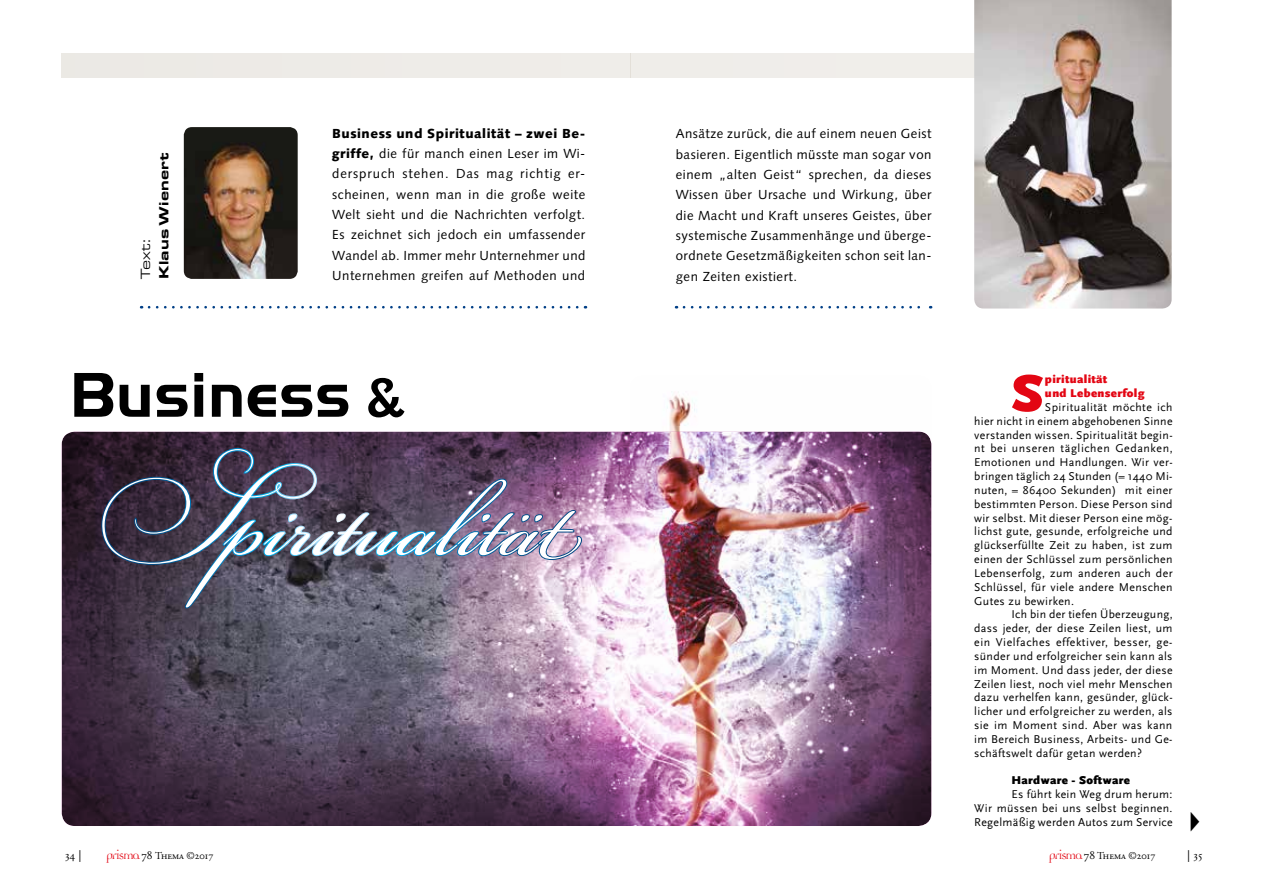
<style>
.page{position:relative;width:1263px;height:893px;background:#fff}
.page>*{position:absolute;margin:0;border:0;box-sizing:border-box;transform-origin:0 0}
.t1{font:131.25px "Bickham Script Pro";color:#fff}
.t2{font:700 65.7px "Handel Got D";color:#000}
.t3{font:900 53.7px "Scala Sans Pro";color:#e30613}
.t4{font:900 expanded 13.8px "Micro Square";color:#000}
.t5{font:expanded 13.8px "Micro Square";color:#000}
.t6{font:13.2px/20.4px "Syntax";letter-spacing:.04em;color:#000;text-align:justify}
.t7{font:11.85px/13.8px "Scala Sans Pro";letter-spacing:.03em;color:#000;text-align:justify}
.t8{font:900 11.85px/13.8px "Scala Sans Pro";letter-spacing:.03em;color:#e30613}
.t9{font:900 11.85px "Scala Sans Pro";letter-spacing:.03em;color:#000}
.t10{font:11.85px "Adobe Garamond Regular SC";color:#000}
.t11{font:10.5px "Adobe Garamond Regular SC";color:#000}
.s1{font-weight:900}
.s2{font-family:"Scala Sans Pro";font-size:52.5px}
.s3{font-family:"Stone Informal Std";font-weight:500}
.s4{font-family:"Democratica";font-size:13.2px;color:#e30613}
.s5{font-family:"Scala Pro"}
</style>
<div class="page">
<div style="left:62px;top:431px;width:569px;height:397px;background:#9b1a81;opacity:.73"></div>
<img style="left:184px;top:127px;width:114px;height:152px">
<svg style="left:149px;top:306px;width:437px;height:3px"></svg>
<div style="left:62px;top:54px;width:569px;height:23px;background:#edebe7"></div>
<img style="left:100px;top:447px;width:481px;height:162px">
<img style="left:667px;top:395px;width:28px;height:36px">
<div style="left:630px;top:431px;width:302px;height:397px;background:#9b1a81;opacity:.73"></div>
<svg style="left:684px;top:306px;width:247px;height:3px"></svg>
<div style="left:630px;top:54px;width:528px;height:23px;background:#f0edea"></div>
<img style="left:974px;top:0;width:197px;height:309px">
<p class="t5" style="left:138px;top:279px;width:41px;rotate:-90deg">Text:</p>
<p class="t4" style="left:156px;top:279px;width:128px;rotate:-90deg">Klaus Wienert</p>
<p class="t6" style="left:332px;top:123px;width:255px"><span class="s1">Business und Spiritualität – zwei Be&shy;griffe,</span> die für manch einen Leser im Wi&shy;derspruch stehen. Das mag richtig er&shy;scheinen, wenn man in die große weite Welt sieht und die Nachrichten verfolgt.<br>Es zeichnet sich jedoch ein umfassender Wandel ab. Immer mehr Unternehmer und</p>
<p class="t6" style="left:332px;top:265px;width:254px">Unternehmen greifen auf Methoden und</p>
<h2 class="t2" style="left:70px;top:358px;width:336px">Business <span class="s2">&amp;</span></h2>
<h1 class="t1" style="left:100px;top:432px;width:481px">Spiritualität</h1>
<p class="t10" style="left:65px;top:848px;width:18px">34 <span class="s3">|</span></p>
<p class="t11" style="left:106px;top:850px;width:108px"><span class="s4">prisma</span><span class="s5">78</span> Thema ©2017</p>
<p class="t6" style="left:676px;top:124px;width:257px">Ansätze zurück, die auf einem neuen Geist basieren. Eigentlich müsste man sogar von einem „alten Geist“ sprechen, da dieses Wissen über Ursache und Wirkung, über die Macht und Kraft unseres Geistes, über systemische Zusammenhänge und überge&shy;ordnete Gesetzmäßigkeiten schon seit lan&shy;gen Zeiten existiert.</p>
<h3 class="t3" style="left:1011px;top:361px;width:33px">S</h3>
<p class="t8" style="left:1045px;top:372px;width:101px">piritualität<br>und Lebenserfolg</p>
<p class="t7" style="left:974px;top:400px;width:200px;text-indent:71px">Spiritualität möchte ich hier nicht in einem abgehobenen Sinne verstanden wissen. Spiritualität begin&shy;nt bei unseren täglichen Gedanken, Emotionen und Handlungen. Wir ver&shy;bringen täglich 24 Stunden (= 1440 Mi&shy;nuten, = 86400 Sekunden) mit einer bestimmten Person. Diese Person sind wir selbst. Mit dieser Person eine mög&shy;lichst gute, gesunde, erfolgreiche und glückserfüllte Zeit zu haben, ist zum einen der Schlüssel zum persönlichen Lebenserfolg, zum anderen auch der Schlüssel, für viele andere Menschen Gutes zu bewirken.</p>
<p class="t7" style="left:974px;top:608px;width:200px;text-indent:37px">Ich bin der tiefen Überzeugung, dass jeder, der diese Zeilen liest, um ein Vielfaches effektiver, besser, ge&shy;sünder und erfolgreicher sein kann als im Moment. Und dass jeder, der diese Zeilen liest, noch viel mehr Menschen dazu verhelfen kann, gesünder, glück&shy;licher und erfolgreicher zu werden, als sie im Moment sind. Aber was kann im Bereich Business, Arbeits- und Ge&shy;schäftswelt dafür getan werden?</p>
<p class="t9" style="left:1011px;top:773px;width:120px">Hardware - Software</p>
<p class="t7" style="left:974px;top:787px;width:227px;text-align:left;text-indent:37px">Es führt kein Weg drum herum:<br>Wir müssen bei uns selbst beginnen.<br>Regelmäßig werden Autos zum Service ◆</p>
<p class="t11" style="left:1049px;top:850px;width:108px"><span class="s4">prisma</span><span class="s5">78</span> Thema ©2017</p>
<p class="t10" style="left:1187px;top:848px;width:17px"><span class="s3">|</span> 35</p>
</div>
